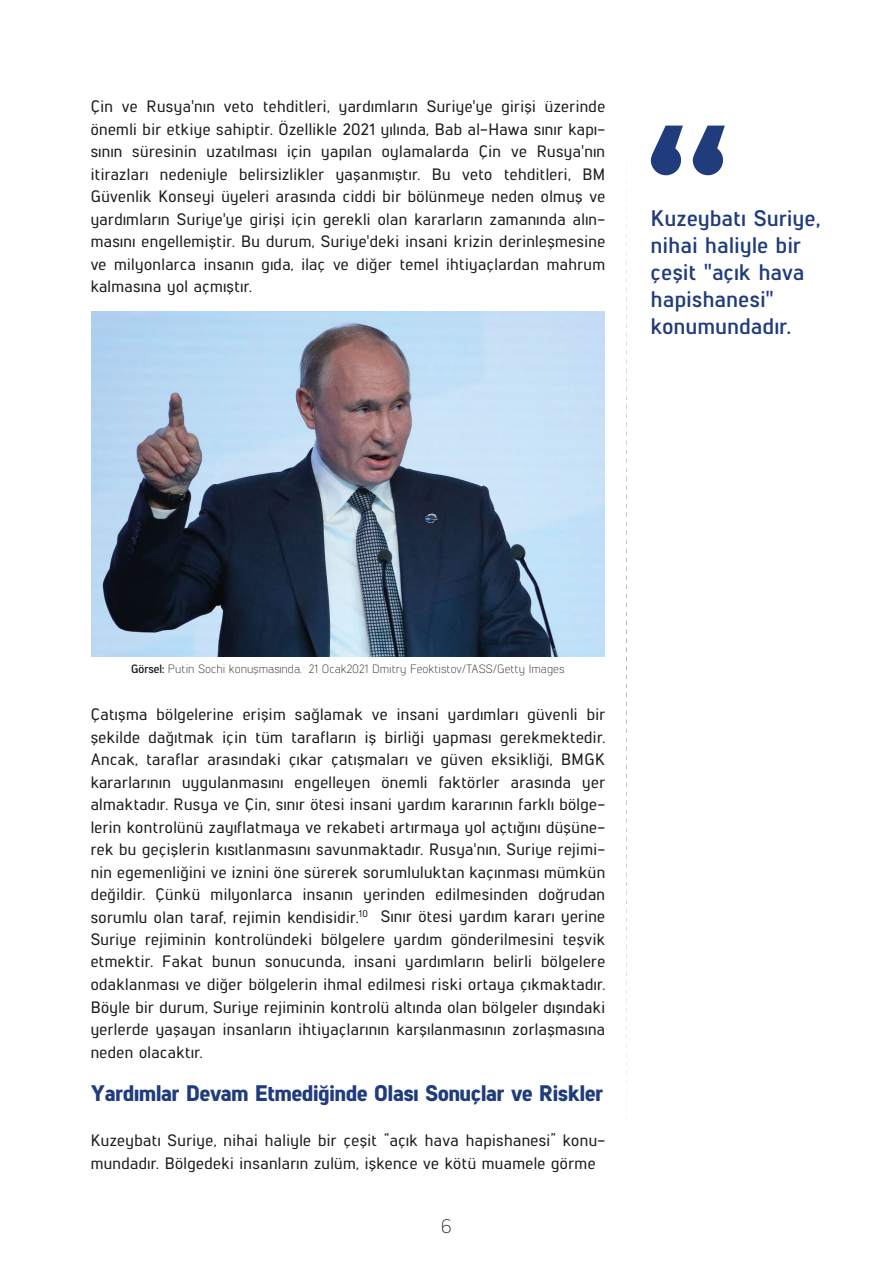
<style>
.page{position:relative;width:893px;height:1263px;background:#fff}
.page>*{position:absolute;margin:0;border:0;box-sizing:border-box;transform-origin:0 0}
.t1{font:700 22.5px/27px "Lintel";letter-spacing:.025em;color:#203c7c}
.t2{font:800 22.5px "Lintel";color:#203c7c}
.t3{font:300 19.5px "Lintel";color:#1d1d1b}
.t4{font:500 16.5px/22.5px "Lintel";letter-spacing:.025em;color:#1d1d1b;text-align:justify}
.t5{font:300 12px "Lintel";color:#1d1d1b}
.s1{font-weight:700}
</style>
<div class="page">
<img style="left:92px;top:311px;width:512px;height:345px">
<svg style="left:651px;top:126px;width:74px;height:49px"></svg>
<p class="t4" style="left:91px;top:94px;width:516px">Çin ve Rusya'nın veto tehditleri, yardımların Suriye'ye girişi üzerinde önemli bir etkiye sahiptir. Özellikle 2021 yılında, Bab al-Hawa sınır kapı&shy;sının süresinin uzatılması için yapılan oylamalarda Çin ve Rusya'nın itirazları nedeniyle belirsizlikler yaşanmıştır. Bu veto tehditleri, BM Güvenlik Konseyi üyeleri arasında ciddi bir bölünmeye neden olmuş ve yardımların Suriye'ye girişi için gerekli olan kararların zamanında alın&shy;masını engellemiştir. Bu durum, Suriye'deki insani krizin derinleşmesine ve milyonlarca insanın gıda, ilaç ve diğer temel ihtiyaçlardan mahrum kalmasına yol açmıştır.</p>
<h1 class="t1" style="left:651px;top:203px;width:171px">Kuzeybatı Suriye, nihai haliyle bir çeşit "açık hava hapishanesi" konumundadır.</h1>
<p class="t5" style="left:131px;top:661px;width:435px"><span class="s1">Görsel:</span> Putin Sochi konuşmasında, 21 Ocak2021 Dmitry Feoktistov/TASS/Getty Images</p>
<p class="t4" style="left:91px;top:702px;width:516px">Çatışma bölgelerine erişim sağlamak ve insani yardımları güvenli bir şekilde dağıtmak için tüm tarafların iş birliği yapması gerekmektedir.<br>Ancak, taraflar arasındaki çıkar çatışmaları ve güven eksikliği, BMGK kararlarının uygulanmasını engelleyen önemli faktörler arasında yer almaktadır. Rusya ve Çin, sınır ötesi insani yardım kararının farklı bölge&shy;lerin kontrolünü zayıflatmaya ve rekabeti artırmaya yol açtığını düşüne&shy;rek bu geçişlerin kısıtlanmasını savunmaktadır. Rusya'nın, Suriye rejimi&shy;nin egemenliğini ve iznini öne sürerek sorumluluktan kaçınması mümkün değildir. Çünkü milyonlarca insanın yerinden edilmesinden doğrudan sorumlu olan taraf, rejimin kendisidir.<sup>10</sup> Sınır ötesi yardım kararı yerine Suriye rejiminin kontrolündeki bölgelere yardım gönderilmesini teşvik etmektir. Fakat bunun sonucunda, insani yardımların belirli bölgelere odaklanması ve diğer bölgelerin ihmal edilmesi riski ortaya çıkmaktadır.<br>Böyle bir durum, Suriye rejiminin kontrolü altında olan bölgeler dışındaki yerlerde yaşayan insanların ihtiyaçlarının karşılanmasının zorlaşmasına neden olacaktır.</p>
<h1 class="t2" style="left:91px;top:1077px;width:514px">Yardımlar Devam Etmediğinde Olası Sonuçlar ve Riskler</h1>
<p class="t4" style="left:91px;top:1128px;width:516px">Kuzeybatı Suriye, nihai haliyle bir çeşit “açık hava hapishanesi” konu&shy;mundadır. Bölgedeki insanların zulüm, işkence ve kötü muamele görme</p>
<p class="t3" style="left:441px;top:1213px;width:13px">6</p>
</div>
